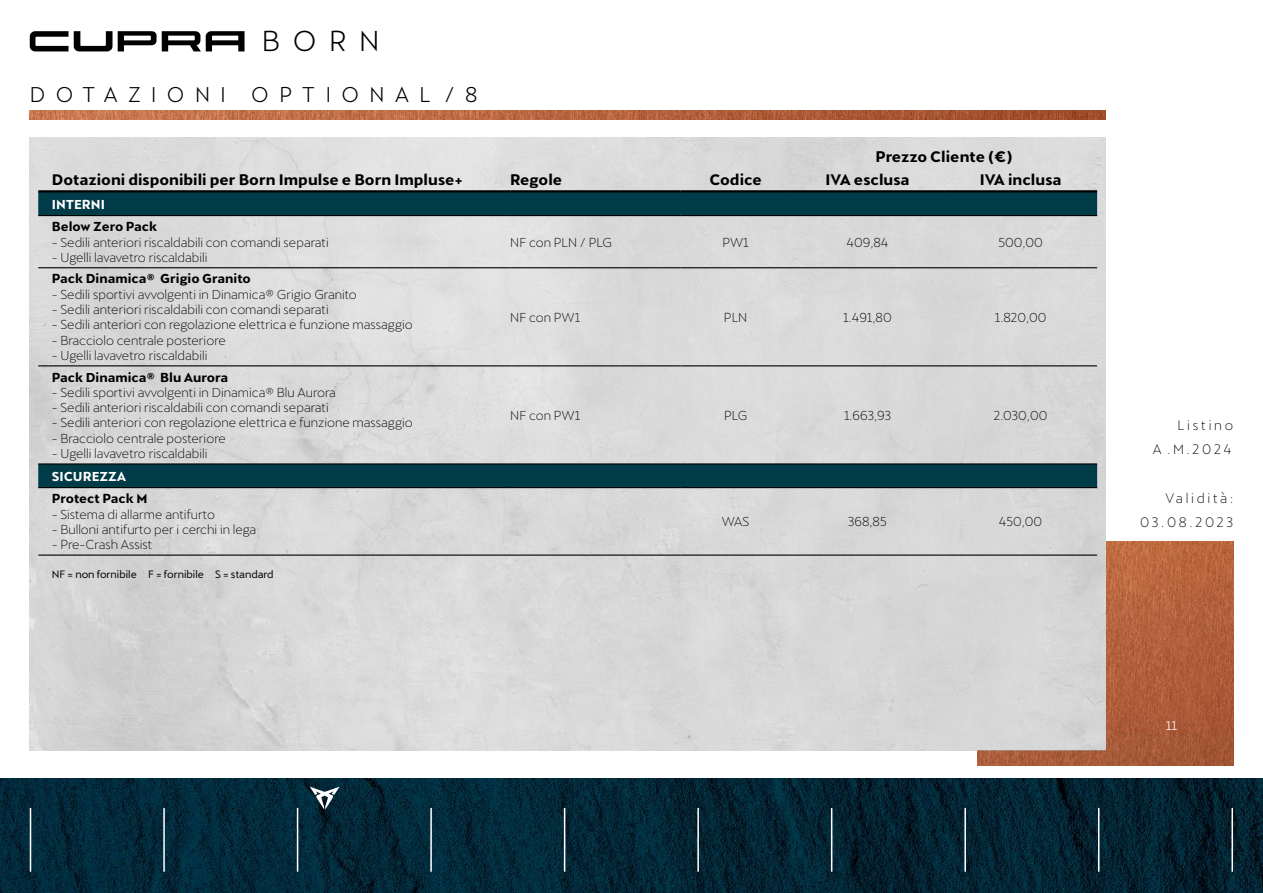
<style>
.page{position:relative;width:1263px;height:893px;background:#fff}
.page>*{position:absolute;margin:0;border:0;box-sizing:border-box;transform-origin:0 0}
.t1{font:28.35px "Cupra";color:#000}
.t2{font:21px "Cupra";letter-spacing:.5em;color:#000}
.t3{font:700 15px "Cupra";color:#000}
.t4{font:300 13.5px/24px "Cupra";letter-spacing:.2em;color:#000;text-align:right}
.t5{font:300 12.75px "Cupra";color:#000}
.t6{font:700 12.75px "Cupra";color:#000}
.t7{font:700 12.75px "Cupra";color:#fff}
.t8{font:12.75px "Cupra";color:#fff}
.t9{font:10.5px "Cupra";color:#000}
</style>
<div class="page">
<img style="left:977px;top:542px;width:256px;height:223px">
<img style="left:30px;top:111px;width:1076px;height:8px">
<img style="left:0;top:778px;width:1263px;height:115px">
<hr style="left:30px;top:808px;width:1px;height:64px;background:#fff">
<hr style="left:163px;top:808px;width:2px;height:64px;background:#fff">
<hr style="left:297px;top:808px;width:1px;height:64px;background:#fff">
<hr style="left:430px;top:808px;width:2px;height:64px;background:#fff">
<hr style="left:564px;top:808px;width:1px;height:64px;background:#fff">
<hr style="left:697px;top:808px;width:2px;height:64px;background:#fff">
<hr style="left:831px;top:808px;width:1px;height:64px;background:#fff">
<hr style="left:964px;top:808px;width:2px;height:64px;background:#fff">
<hr style="left:1098px;top:808px;width:1px;height:64px;background:#fff">
<hr style="left:1231px;top:808px;width:2px;height:64px;background:#fff">
<svg style="left:310px;top:787px;width:29px;height:22px"></svg>
<svg style="left:30px;top:31px;width:215px;height:20px"></svg>
<svg style="left:38px;top:192px;width:1059px;height:295px;background:#b7c0c2"></svg>
<hr style="left:38px;top:190px;width:472px;height:2px;background:#000">
<hr style="left:510px;top:190px;width:170px;height:2px;background:#000">
<hr style="left:680px;top:190px;width:111px;height:2px;background:#000">
<hr style="left:791px;top:190px;width:153px;height:2px;background:#000">
<hr style="left:944px;top:190px;width:153px;height:2px;background:#000">
<hr style="left:38px;top:215px;width:472px;height:1px;background:#000">
<hr style="left:510px;top:215px;width:170px;height:1px;background:#000">
<hr style="left:680px;top:215px;width:111px;height:1px;background:#000">
<hr style="left:791px;top:215px;width:153px;height:1px;background:#000">
<hr style="left:944px;top:215px;width:153px;height:1px;background:#000">
<hr style="left:38px;top:267px;width:472px;height:1px;background:#000">
<hr style="left:510px;top:267px;width:170px;height:1px;background:#000">
<hr style="left:680px;top:267px;width:111px;height:1px;background:#000">
<hr style="left:791px;top:267px;width:153px;height:1px;background:#000">
<hr style="left:944px;top:267px;width:153px;height:1px;background:#000">
<hr style="left:38px;top:365px;width:472px;height:1px;background:#000">
<hr style="left:510px;top:365px;width:170px;height:1px;background:#000">
<hr style="left:680px;top:365px;width:111px;height:1px;background:#000">
<hr style="left:791px;top:365px;width:153px;height:1px;background:#000">
<hr style="left:944px;top:365px;width:153px;height:1px;background:#000">
<hr style="left:38px;top:463px;width:472px;height:2px;background:#000">
<hr style="left:510px;top:463px;width:170px;height:2px;background:#000">
<hr style="left:680px;top:463px;width:111px;height:2px;background:#000">
<hr style="left:791px;top:463px;width:153px;height:2px;background:#000">
<hr style="left:944px;top:463px;width:153px;height:2px;background:#000">
<hr style="left:38px;top:487px;width:472px;height:1px;background:#000">
<hr style="left:510px;top:487px;width:170px;height:1px;background:#000">
<hr style="left:680px;top:487px;width:111px;height:1px;background:#000">
<hr style="left:791px;top:487px;width:153px;height:1px;background:#000">
<hr style="left:944px;top:487px;width:153px;height:1px;background:#000">
<hr style="left:38px;top:554px;width:472px;height:2px;background:#000">
<hr style="left:510px;top:554px;width:170px;height:2px;background:#000">
<hr style="left:680px;top:554px;width:111px;height:2px;background:#000">
<hr style="left:791px;top:554px;width:153px;height:2px;background:#000">
<hr style="left:944px;top:554px;width:153px;height:2px;background:#000">
<h1 class="t1" style="left:262px;top:16px;width:119px">BORN</h1>
<h2 class="t2" style="left:30px;top:76px;width:449px">DOTAZIONI OPTIONAL /8</h2>
<p class="t3" style="left:875px;top:148px;width:139px">Prezzo Cliente (€)</p>
<p class="t3" style="left:52px;top:171px;width:413px">Dotazioni disponibili per Born Impulse e Born Impluse+</p>
<p class="t3" style="left:510px;top:171px;width:54px">Regole</p>
<p class="t3" style="left:709px;top:171px;width:54px">Codice</p>
<p class="t3" style="left:825px;top:171px;width:85px">IVA esclusa</p>
<p class="t3" style="left:980px;top:171px;width:83px">IVA inclusa</p>
<p class="t7" style="left:52px;top:197px;width:55px">INTERNI</p>
<p class="t6" style="left:52px;top:219px;width:107px">Below Zero Pack</p>
<p class="t5" style="left:52px;top:231px;width:279px">- Sedili anteriori riscaldabili con comandi separati</p>
<p class="t5" style="left:52px;top:246px;width:157px">- Ugelli lavavetro riscaldabili</p>
<p class="t5" style="left:510px;top:231px;width:103px">NF con PLN / PLG</p>
<p class="t5" style="left:722px;top:231px;width:28px">PW1</p>
<p class="t5" style="left:846px;top:231px;width:43px">409,84</p>
<p class="t5" style="left:998px;top:231px;width:46px">500,00</p>
<p class="t6" style="left:52px;top:272px;width:201px">Pack Dinamica® Grigio Granito</p>
<p class="t5" style="left:52px;top:283px;width:307px">- Sedili sportivi avvolgenti in Dinamica® Grigio Granito</p>
<p class="t5" style="left:52px;top:298px;width:279px">- Sedili anteriori riscaldabili con comandi separati</p>
<p class="t5" style="left:52px;top:313px;width:363px">- Sedili anteriori con regolazione elettrica e funzione massaggio</p>
<p class="t5" style="left:52px;top:329px;width:176px">- Bracciolo centrale posteriore</p>
<p class="t5" style="left:52px;top:344px;width:157px">- Ugelli lavavetro riscaldabili</p>
<p class="t6" style="left:52px;top:370px;width:178px">Pack Dinamica® Blu Aurora</p>
<p class="t5" style="left:52px;top:381px;width:286px">- Sedili sportivi avvolgenti in Dinamica® Blu Aurora</p>
<p class="t5" style="left:52px;top:396px;width:279px">- Sedili anteriori riscaldabili con comandi separati</p>
<p class="t5" style="left:52px;top:411px;width:363px">- Sedili anteriori con regolazione elettrica e funzione massaggio</p>
<p class="t5" style="left:52px;top:427px;width:176px">- Bracciolo centrale posteriore</p>
<p class="t5" style="left:52px;top:442px;width:157px">- Ugelli lavavetro riscaldabili</p>
<p class="t7" style="left:52px;top:469px;width:76px">SICUREZZA</p>
<p class="t6" style="left:52px;top:491px;width:97px">Protect Pack M</p>
<p class="t5" style="left:52px;top:503px;width:165px">- Sistema di allarme antifurto</p>
<p class="t5" style="left:52px;top:518px;width:206px">- Bulloni antifurto per i cerchi in lega</p>
<p class="t5" style="left:52px;top:533px;width:102px">- Pre-Crash Assist</p>
<p class="t9" style="left:52px;top:565px;width:223px">NF = non fornibile F = fornibile S = standard</p>
<p class="t5" style="left:510px;top:306px;width:72px">NF con PW1</p>
<p class="t5" style="left:724px;top:306px;width:25px">PLN</p>
<p class="t5" style="left:843px;top:306px;width:50px">1.491,80</p>
<p class="t5" style="left:995px;top:306px;width:53px">1.820,00</p>
<p class="t5" style="left:510px;top:404px;width:72px">NF con PW1</p>
<p class="t5" style="left:724px;top:404px;width:25px">PLG</p>
<p class="t5" style="left:844px;top:404px;width:48px">1.663,93</p>
<p class="t5" style="left:994px;top:404px;width:55px">2.030,00</p>
<p class="t5" style="left:722px;top:510px;width:29px">WAS</p>
<p class="t5" style="left:848px;top:510px;width:40px">368,85</p>
<p class="t5" style="left:999px;top:510px;width:45px">450,00</p>
<p class="t4" style="left:1177px;top:411px;width:57px">Listino</p>
<p class="t4" style="left:1153px;top:435px;width:80px">A .M.2024</p>
<p class="t4" style="left:1140px;top:484px;width:95px">Validità:<br>03.08.2023</p>
<p class="t8" style="left:1166px;top:714px;width:13px">11</p>
</div>
